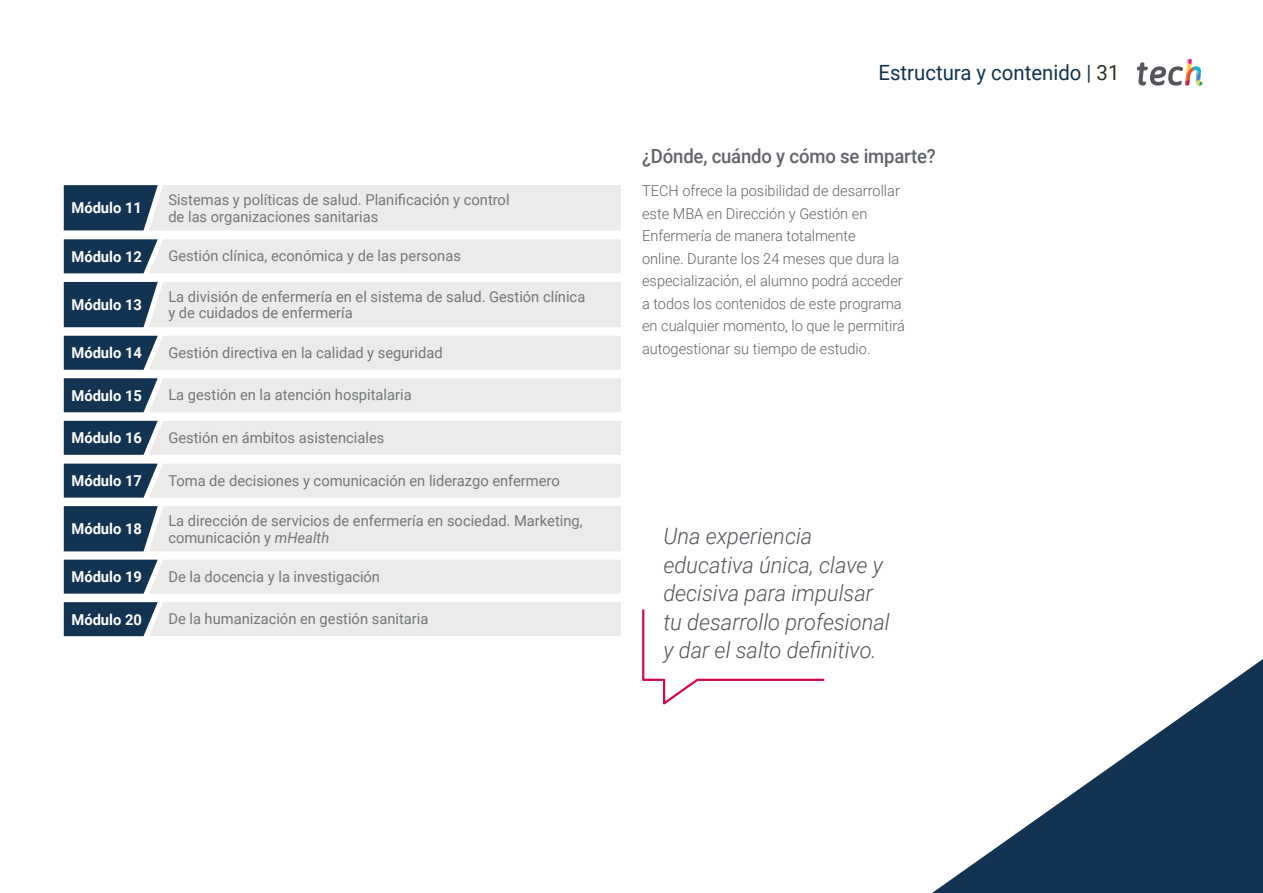
<style>
.page{position:relative;width:1263px;height:893px;background:#fff}
.page>*{position:absolute;margin:0;border:0;box-sizing:border-box;transform-origin:0 0}
.t1{font:italic 300 22.5px/28.5px "Roboto";color:#52555b}
.t2{font:21px "Roboto";color:#123352}
.t3{font:500 19.5px "Roboto";letter-spacing:-.01em;color:#61646a;scale:.95 1}
.t4{font:15px/16.5px "Roboto";color:#74777b}
.t5{font:300 15px/22.5px "Roboto";color:#61646a}
.t6{font:700 15px "Roboto";color:#fff}
.s1{font-style:italic}
.s2{color:#312e20}
</style>
<div class="page">
<svg style="left:932px;top:659px;width:331px;height:234px"></svg>
<svg style="left:642px;top:609px;width:183px;height:96px"></svg>
<svg style="left:64px;top:185px;width:557px;height:45px;background:#c8ced2"></svg>
<svg style="left:64px;top:282px;width:557px;height:45px;background:#c8ced2"></svg>
<svg style="left:64px;top:506px;width:557px;height:45px;background:#c8ced2"></svg>
<svg style="left:64px;top:239px;width:557px;height:34px;background:#c9cfd2"></svg>
<svg style="left:64px;top:560px;width:557px;height:34px;background:#c9cfd3"></svg>
<svg style="left:64px;top:336px;width:557px;height:34px;background:#c8ced2"></svg>
<svg style="left:64px;top:602px;width:557px;height:34px;background:#c8ced2"></svg>
<svg style="left:64px;top:378px;width:557px;height:34px;background:#c9ced2"></svg>
<svg style="left:64px;top:421px;width:557px;height:34px;background:#c8ced2"></svg>
<svg style="left:64px;top:464px;width:557px;height:34px;background:#c9cfd3"></svg>
<svg style="left:1137px;top:59px;width:65px;height:27px"></svg>
<p class="t6" style="left:71px;top:196px;width:63px">Módulo 2</p>
<p class="t6" style="left:71px;top:198px;width:72px">Módulo 11</p>
<p class="t4" style="left:168px;top:191px;width:343px">Sistemas y políticas de salud. Planificación y control de las organizaciones sanitarias</p>
<p class="t6" style="left:71px;top:246px;width:72px">Módulo 12</p>
<p class="t4" style="left:168px;top:247px;width:294px">Gestión clínica, económica y de las personas</p>
<p class="t6" style="left:71px;top:293px;width:63px">Módulo 2</p>
<p class="t6" style="left:71px;top:294px;width:72px">Módulo 13</p>
<p class="t6" style="left:71px;top:343px;width:72px">Módulo 14</p>
<p class="t6" style="left:71px;top:385px;width:72px">Módulo 15</p>
<p class="t6" style="left:71px;top:428px;width:72px">Módulo 16</p>
<p class="t6" style="left:71px;top:470px;width:72px">Módulo 17</p>
<p class="t6" style="left:71px;top:517px;width:63px">Módulo 2</p>
<p class="t6" style="left:71px;top:519px;width:72px">Módulo 18</p>
<p class="t6" style="left:71px;top:566px;width:72px">Módulo 19</p>
<p class="t6" style="left:71px;top:609px;width:72px">Módulo 20</p>
<p class="t4" style="left:168px;top:288px;width:418px">La división de enfermería en el sistema de salud. Gestión clínica y de cuidados de enfermería</p>
<p class="t4" style="left:168px;top:344px;width:276px">Gestión directiva en la calidad y seguridad</p>
<p class="t4" style="left:168px;top:386px;width:245px">La gestión en la atención hospitalaria</p>
<p class="t4" style="left:168px;top:429px;width:218px">Gestión en ámbitos asistenciales</p>
<p class="t4" style="left:168px;top:472px;width:393px">Toma de decisiones y comunicación en liderazgo enfermero</p>
<p class="t4" style="left:168px;top:512px;width:416px">La dirección de servicios de enfermería en sociedad. Marketing, comunicación y <span class="s1">mHealth</span></p>
<p class="t4" style="left:168px;top:568px;width:213px">De la docencia y la investigación</p>
<p class="t4" style="left:168px;top:610px;width:261px">De la humanización en gestión sanitaria</p>
<h2 class="t2" style="left:878px;top:57px;width:242px">Estructura y contenido | <span class="s2">31</span></h2>
<h3 class="t3" style="left:642px;top:143px;width:311px">¿Dónde, cuándo y cómo se imparte?</h3>
<p class="t5" style="left:642px;top:179px;width:264px">TECH ofrece la posibilidad de desarrollar este MBA en Dirección y Gestión en Enfermería de manera totalmente<br>online. Durante los 24 meses que dura la especialización, el alumno podrá acceder a todos los contenidos de este programa en cualquier momento, lo que le permitirá autogestionar su tiempo de estudio.</p>
<h1 class="t1" style="left:663px;top:521px;width:228px">Una experiencia educativa única, clave y decisiva para impulsar tu desarrollo profesional y dar el salto definitivo.</h1>
</div>
